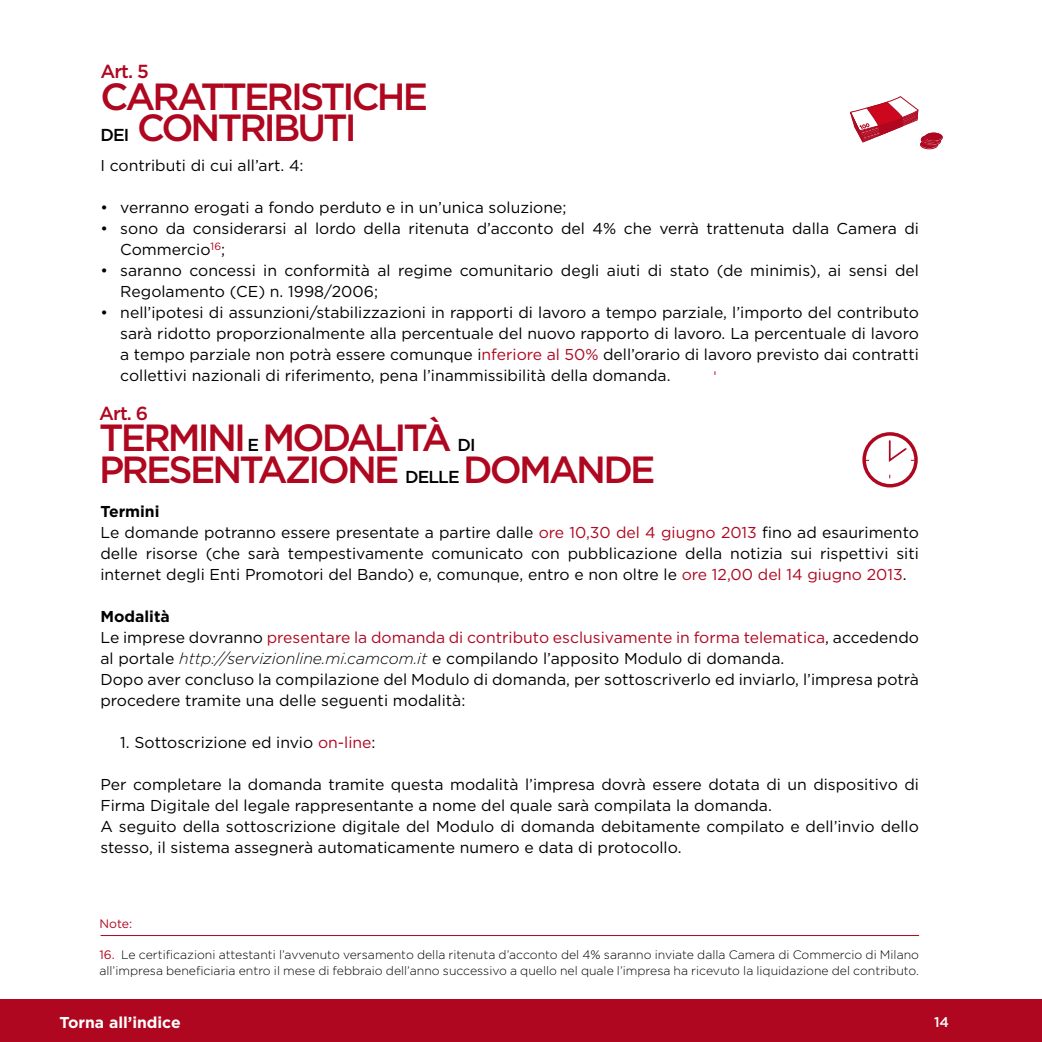
<style>
.page{position:relative;width:1042px;height:1042px;background:#fff}
.page>*{position:absolute;margin:0;border:0;box-sizing:border-box;transform-origin:0 0}
.t1{font:500 37.8px/31.5px "Gotham";letter-spacing:-.075em;color:#af071f}
.t2{font:500 18.9px "Gotham";letter-spacing:-.05em;color:#af071f}
.t3{font:15.75px/21px "Gotham";color:#000}
.t4{font:700 15.75px "Gotham";color:#fff}
.t5{font:500 14px "Gotham";color:#fff}
.t6{font:300 12.25px/15.8px "Gotham";color:#000}
.t7{font:12.25px "Gotham";color:#af071f}
.s1{font-size:17.32px;color:#000}
.s2{color:#af071f}
.s3{font-weight:700}
.s4{font-weight:300;font-style:italic}
.s5{font-weight:400;color:#af071f}
</style>
<div class="page">
<div style="left:0;top:1000px;width:1042px;height:42px;background:#af071f"></div>
<div style="left:862px;top:432px;width:56px;height:55px;border:4px solid #af071f;border-radius:50%"></div>
<svg style="left:888px;top:439px;width:26px;height:25px"></svg>
<div style="left:920px;top:140px;width:17px;height:8px;background:#af071f;border-radius:50%"></div>
<div style="left:920px;top:140px;width:18px;height:9px;border:1px solid #af071f;border-radius:50%"></div>
<div style="left:923px;top:137px;width:18px;height:9px;border:1px solid #af071f;border-radius:50%"></div>
<svg style="left:923px;top:136px;width:17px;height:9px"></svg>
<div style="left:921px;top:135px;width:17px;height:9px;border:1px solid #af071f;border-radius:50%"></div>
<svg style="left:921px;top:135px;width:17px;height:8px"></svg>
<div style="left:924px;top:134px;width:17px;height:9px;border:1px solid #af071f;border-radius:50%"></div>
<div style="left:925px;top:133px;width:17px;height:9px;border:1px solid #af071f;border-radius:50%"></div>
<div style="left:925px;top:133px;width:17px;height:8px;background:#af071f;border-radius:50%"></div>
<svg style="left:850px;top:96px;width:68px;height:46px"></svg>
<hr style="left:101px;top:935px;width:818px;height:1px;background:#af071f">
<p class="t2" style="left:100px;top:59px;width:50px">Art. 5</p>
<h1 class="t1" style="left:100px;top:80px;width:329px">CARATTERISTICHE<br><span class="s1">DEI</span> CONTRIBUTI</h1>
<p class="t3" style="left:100px;top:155px;width:205px">I contributi di cui all’art. 4:</p>
<p class="t3" style="left:100px;top:197px;width:467px">• verranno erogati a fondo perduto e in un’unica soluzione;</p>
<p class="t3" style="left:120px;top:218px;width:800px;text-indent:-20px">• sono da considerarsi al lordo della ritenuta d’acconto del 4% che verrà trattenuta dalla Camera di<br>Commercio<sup>16</sup>;</p>
<p class="t3" style="left:120px;top:260px;width:800px;text-indent:-20px">• saranno concessi in conformità al regime comunitario degli aiuti di stato (de minimis), ai sensi del<br>Regolamento (CE) n. 1998/2006;</p>
<p class="t3" style="left:120px;top:302px;width:800px;text-align:justify;text-indent:-20px">• nell’ipotesi di assunzioni/stabilizzazioni in rapporti di lavoro a tempo parziale, l’importo del contributo sarà ridotto proporzionalmente alla percentuale del nuovo rapporto di lavoro. La percentuale di lavoro a tempo parziale non potrà essere comunque i<span class="s2">nferiore al 50%</span> dell’orario di lavoro previsto dai contratti collettivi nazionali di riferimento, pena l’inammissibilità della domanda.</p>
<p class="t2" style="left:99px;top:401px;width:50px">Art. 6</p>
<h1 class="t1" style="left:99px;top:422px;width:558px">TERMINI <span class="s1">E</span> MODALITÀ <span class="s1">DI<br></span>PRESENTAZIONE <span class="s1">DELLE</span> DOMANDE</h1>
<p class="t3" style="left:100px;top:500px;width:820px"><span class="s3">Termini<br></span>Le domande potranno essere presentate a partire dalle <span class="s2">ore 10,30 del 4 giugno 2013</span> fino ad esaurimento delle risorse (che sarà tempestivamente comunicato con pubblicazione della notizia sui rispettivi siti internet degli Enti Promotori del Bando) e, comunque, entro e non oltre le <span class="s2">ore 12,00 del 14 giugno 2013</span>.</p>
<p class="t3" style="left:100px;top:605px;width:820px"><span class="s3">Modalità<br></span>Le imprese dovranno <span class="s2">presentare la domanda di contributo esclusivamente in forma telematica</span>, accedendo al portale <span class="s4">http://servizionline.mi.camcom.it</span> e compilando l’apposito Modulo di domanda.<br>Dopo aver concluso la compilazione del Modulo di domanda, per sottoscriverlo ed inviarlo, l’impresa potrà procedere tramite una delle seguenti modalità:</p>
<p class="t3" style="left:120px;top:731px;width:257px">1. Sottoscrizione ed invio <span class="s2">on-line</span>:</p>
<p class="t3" style="left:100px;top:773px;width:820px">Per completare la domanda tramite questa modalità l’impresa dovrà essere dotata di un dispositivo di Firma Digitale del legale rappresentante a nome del quale sarà compilata la domanda.<br>A seguito della sottoscrizione digitale del Modulo di domanda debitamente compilato e dell’invio dello stesso, il sistema assegnerà automaticamente numero e data di protocollo.</p>
<p class="t7" style="left:99px;top:915px;width:34px">Note:</p>
<p class="t6" style="left:99px;top:946px;width:821px"><span class="s5">16.</span> Le certificazioni attestanti l’avvenuto versamento della ritenuta d’acconto del 4% saranno inviate dalla Camera di Commercio di Milano all’impresa beneficiaria entro il mese di febbraio dell’anno successivo a quello nel quale l’impresa ha ricevuto la liquidazione del contributo.</p>
<p class="t4" style="left:60px;top:1012px;width:123px">Torna all’indice</p>
<p class="t5" style="left:934px;top:1012px;width:17px">14</p>
</div>
